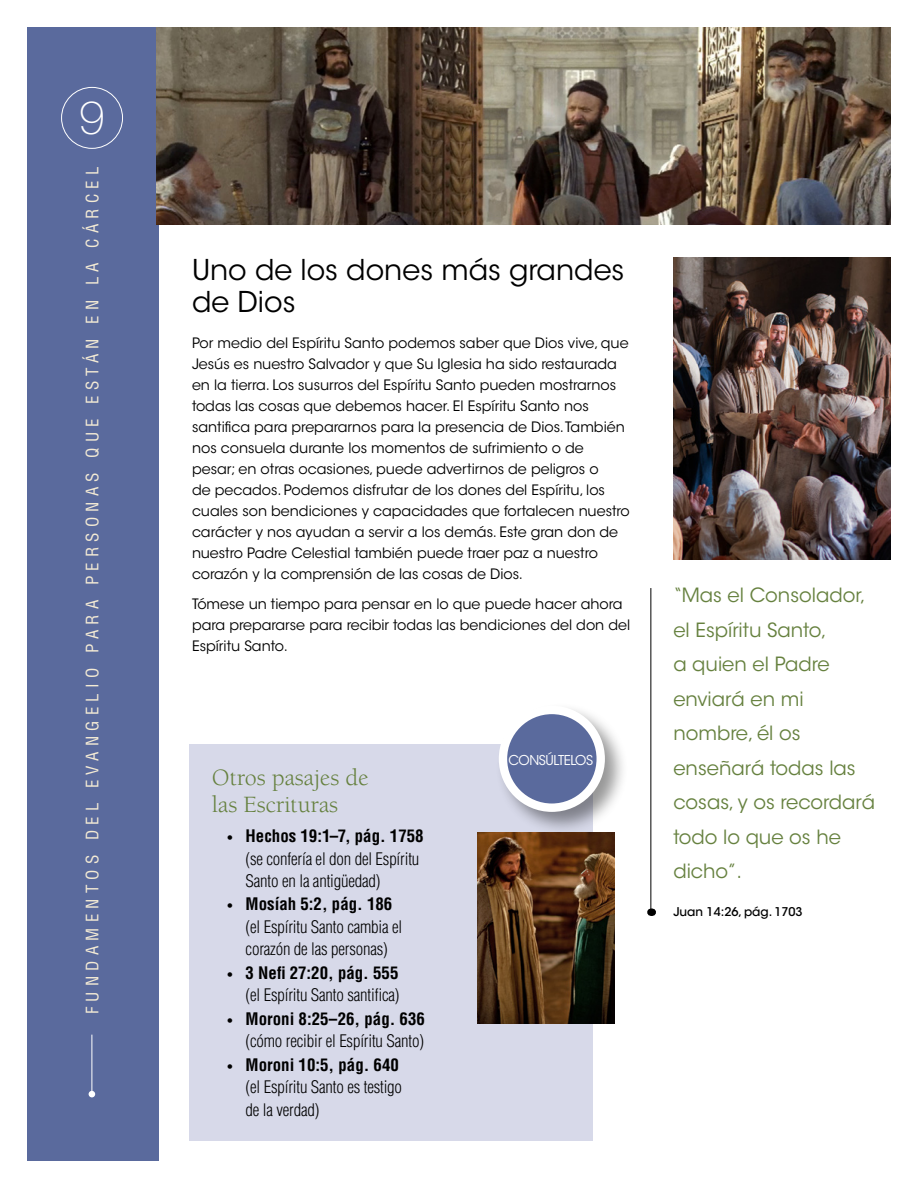
<style>
.page{position:relative;width:918px;height:1188px;background:#fff}
.page>*{position:absolute;margin:0;border:0;box-sizing:border-box;transform-origin:0 0}
.t1{font:100 46.5px "Helveticalds Lat";color:#fff}
.para_h2{font:28.5px/31.5px "Avant Gardelds Lat";color:#000}
.para_asideTitle{font:24px/27px "Berkeley O Slds Lat";color:#66813f}
.para_sidebar{font:19.5px/34.5px "Avant Gardelds Lat";color:#66813f}
.t2{font:300 condensed 16.8px/22.5px "Helveticalds Lat";letter-spacing:-.01em;color:#000}
.t3{font:condensed 16.8px "Helveticalds Lat";letter-spacing:.31em;color:#f4ebd5}
.para_p2{font:14.25px/21px "Avant Gardelds Lat";color:#000}
.para_callout{font:13.5px "Avant Gardelds Lat";letter-spacing:-.03em;color:#fff}
.para_credit{font:500 12px "Avant Gardelds Lat";color:#000}
.s1{font-weight:700;font-size:12px}
.s2{font-weight:700}
</style>
<div class="page">
<div style="left:27px;top:27px;width:131px;height:1134px;background:#5a6a9d"></div>
<hr style="left:92px;top:314px;width:1px;height:780px;background:#fff">
<svg style="left:89px;top:1091px;width:6px;height:6px"></svg>
<div style="left:61px;top:87px;width:62px;height:62px;border:1px solid #fff;border-radius:50%"></div>
<img style="left:157px;top:27px;width:733px;height:197px">
<hr style="left:650px;top:588px;width:1px;height:322px;background:#000">
<div style="left:189px;top:744px;width:404px;height:396px;background:#d7d9e9"></div>
<div style="left:495px;top:702px;width:133px;height:133px;background:#000;opacity:.41"></div>
<div style="left:503px;top:710px;width:98px;height:98px;background:#5a6a9d;border-radius:50%"></div>
<div style="left:499px;top:706px;width:106px;height:106px;border:8px solid #fff;border-radius:50%"></div>
<img style="left:673px;top:257px;width:217px;height:302px">
<img style="left:477px;top:832px;width:137px;height:192px">
<h1 class="t1" style="left:79px;top:81px;width:27px">9</h1>
<p class="t3" style="left:79px;top:1014px;width:849px;rotate:-90deg">FUNDAMENTOS DEL EVANGELIO PARA PERSONAS QUE ESTÁN EN LA CÁRCEL</p>
<p class="para_h2" style="left:192px;top:253px;width:434px">Uno de los dones más grandes de Dios</p>
<p class="para_p2" style="left:192px;top:332px;width:439px">Por medio del Espíritu Santo podemos saber que Dios vive, que Jesús es nuestro Salvador y que Su Iglesia ha sido restaurada en la tierra. Los susurros del Espíritu Santo pueden mostrarnos todas las cosas que debemos hacer. El Espíritu Santo nos santifica para prepararnos para la presencia de Dios. También nos consuela durante los momentos de sufrimiento o de pesar; en otras ocasiones, puede advertirnos de peligros o<br>de pecados. Podemos disfrutar de los dones del Espíritu, los cuales son bendiciones y capacidades que fortalecen nuestro carácter y nos ayudan a servir a los demás. Este gran don de nuestro Padre Celestial también puede traer paz a nuestro corazón y la comprensión de las cosas de Dios.</p>
<p class="para_p2" style="left:192px;top:593px;width:440px">Tómese un tiempo para pensar en lo que puede hacer ahora para prepararse para recibir todas las bendiciones del don del<br>Espíritu Santo.</p>
<p class="para_sidebar" style="left:673px;top:577px;width:203px">“Mas el Consolador, el Espíritu Santo,<br>a quien el Padre enviará en mi nombre, él os enseñará todas las cosas, y os recordará todo lo que os he dicho”.</p>
<p class="para_credit" style="left:673px;top:901px;width:131px">Juan 14:26, pág. 1703</p>
<p class="para_callout" style="left:508px;top:749px;width:86px">CONSÚLTELOS</p>
<p class="para_asideTitle" style="left:212px;top:764px;width:158px">Otros pasajes de las Escrituras</p>
<p class="t2" style="left:246px;top:824px;width:180px;text-indent:-18px"><span class="s1">•</span> <span class="s2">Hechos 19:1–7, pág. 1758 </span>(se confería el don del Espíritu<br>Santo en la antigüedad)</p>
<p class="t2" style="left:246px;top:892px;width:158px;text-indent:-18px"><span class="s1">•</span> <span class="s2">Mosíah 5:2, pág. 186 </span>(el Espíritu Santo cambia el corazón de las personas)</p>
<p class="t2" style="left:228px;top:961px;width:173px;text-align:right"><span class="s1">•</span> <span class="s2">3 Nefi 27:20, pág. 555 </span>(el Espíritu Santo santifica)</p>
<p class="t2" style="left:228px;top:1007px;width:199px;text-align:right"><span class="s1">•</span> <span class="s2">Moroni 8:25–26, pág. 636 </span>(cómo recibir el Espíritu Santo)</p>
<p class="t2" style="left:246px;top:1053px;width:158px;text-indent:-18px"><span class="s1">•</span> <span class="s2">Moroni 10:5, pág. 640 </span>(el Espíritu Santo es testigo de la verdad)</p>
</div>
